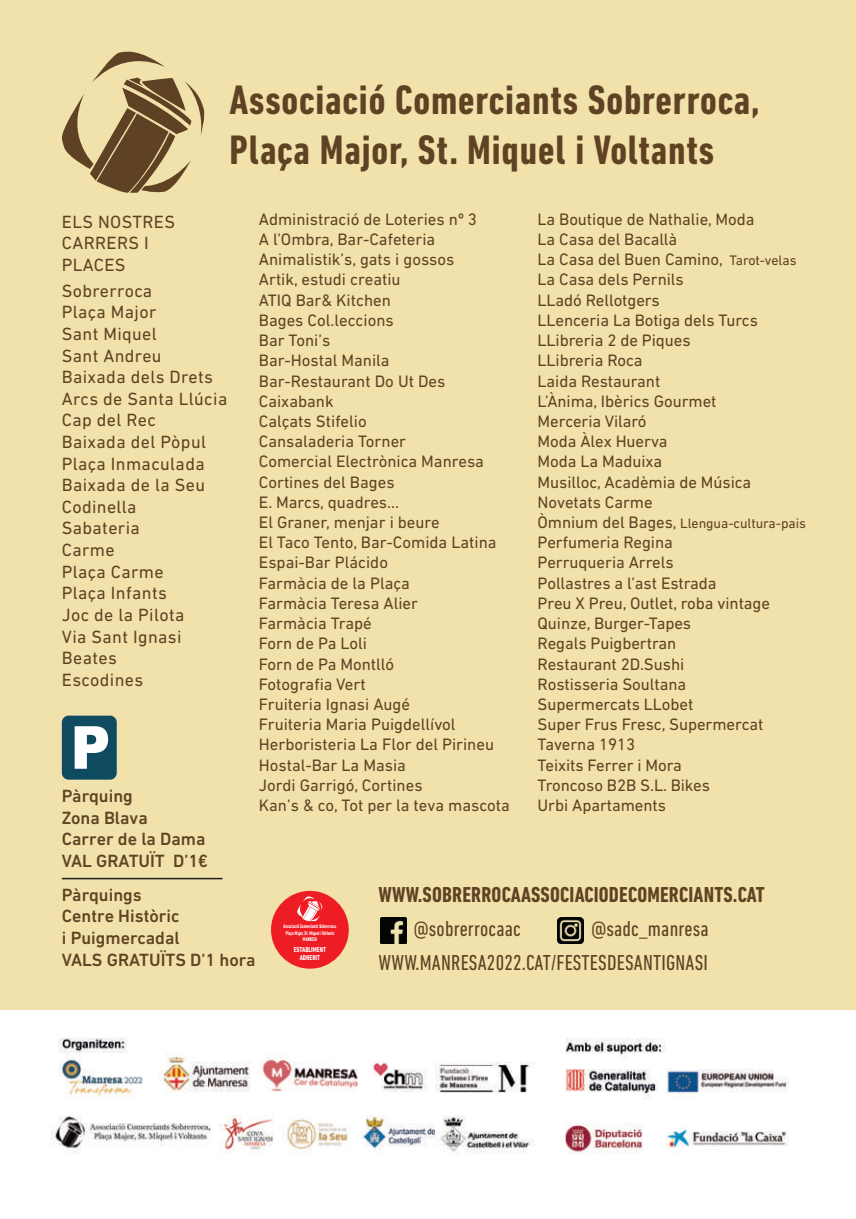
<style>
.page{position:relative;width:856px;height:1219px;background:#fff}
.page>*{position:absolute;margin:0;border:0;box-sizing:border-box;transform-origin:0 0}
.t1{font:900 59.4px "Arial";color:#fff;scale:.93 1}
.t2{font:700 condensed 41.8px/50.2px "DIN Next LT Pro";letter-spacing:.02em;color:#5f4223}
.t3{font:condensed 22px/34px "DIN Next LT Pro";letter-spacing:.01em;color:#5f4223;text-align:right}
.t4{font:700 condensed 22px "DIN Next LT Pro";letter-spacing:.01em;color:#5f4223}
.t5{font:18px/21.6px "DIN Next LT Pro";letter-spacing:.02em;color:#5f4223}
.t6{font:500 18px/21.6px "DIN Next LT Pro";color:#5f4223}
.t7{font:16.8px/20.2px "DIN Next LT Pro";letter-spacing:-.005em;color:#5f4223}
.t8{font:14px "DIN Next LT Pro";letter-spacing:-.005em;color:#5f4223}
.t9{font:700 condensed 7.2px/7.4px "DIN Next LT Pro";color:#fff;text-align:center}
.t10{font:700 condensed 5.6px/6.6px "DIN Next LT Pro";color:#fff;text-align:center;scale:.81 1}
.s1{font-size:14px}
.s2{font-size:16.8px}
</style>
<div class="page">
<div style="left:0;top:0;width:856px;height:1218px;background:#f0e2aa"></div>
<div style="left:62px;top:715px;width:55px;height:64px;background:#0f4b60;border-radius:7px"></div>
<svg style="left:61px;top:51px;width:144px;height:142px"></svg>
<hr style="left:62px;top:877px;width:160px;height:2px;background:#231f20">
<div style="left:271px;top:890px;width:78px;height:78px;background:#ee1d23;border-radius:50%"></div>
<svg style="left:297px;top:896px;width:26px;height:25px"></svg>
<img style="left:557px;top:917px;width:26px;height:26px">
<img style="left:380px;top:917px;width:27px;height:26px">
<div style="left:0;top:1010px;width:856px;height:208px;background:#fff"></div>
<img style="left:50px;top:1038px;width:739px;height:116px">
<h2 class="t2" style="left:229px;top:75px;width:532px">Associació Comerciants Sobrerroca,<br>Plaça Major, St. Miquel i Voltants</h2>
<p class="t7" style="left:259px;top:209px;width:253px">Administració de Loteries nº 3<br>A l’Ombra, Bar-Cafeteria<br>Animalistik’s, gats i gossos<br>Artik, estudi creatiu<br>ATIQ Bar&amp; Kitchen<br>Bages Col.leccions<br>Bar Toni’s<br>Bar-Hostal Manila<br>Bar-Restaurant Do Ut Des<br>Caixabank<br>Calçats Stifelio<br>Cansaladeria Torner<br>Comercial Electrònica Manresa<br>Cortines del Bages<br>E. Marcs, quadres...<br>El Graner, menjar i beure<br>El Taco Tento, Bar-Comida Latina<br>Espai-Bar Plácido<br>Farmàcia de la Plaça<br>Farmàcia Teresa Alier<br>Farmàcia Trapé<br>Forn de Pa Loli<br>Forn de Pa Montlló<br>Fotografia Vert<br>Fruiteria Ignasi Augé<br>Fruiteria Maria Puigdellívol<br>Herboristeria La Flor del Pirineu<br>Hostal-Bar La Masia<br>Jordi Garrigó, Cortines<br>Kan’s &amp; co, Tot per la teva mascota</p>
<p class="t7" style="left:538px;top:209px;width:260px">La Boutique de Nathalie, Moda<br>La Casa del Bacallà<br>La Casa del Buen Camino, <span class="s1">Tarot-velas<br></span>La Casa dels Pernils<br>LLadó Rellotgers<br>LLenceria La Botiga dels Turcs<br>LLibreria 2 de Piques<br>LLibreria Roca<br>Laida Restaurant<br>L’Ànima, Ibèrics Gourmet<br>Merceria Vilaró<br>Moda Àlex Huerva<br>Moda La Maduixa<br>Musilloc, Acadèmia de Música<br>Novetats Carme</p>
<p class="t8" style="left:538px;top:515px;width:270px"><span class="s2">Òmnium del Bages,</span> Llengua-cultura-pais</p>
<p class="t7" style="left:538px;top:532px;width:234px">Perfumeria Regina<br>Perruqueria Arrels<br>Pollastres a l’ast Estrada<br>Preu X Preu, Outlet, roba vintage<br>Quinze, Burger-Tapes<br>Regals Puigbertran<br>Restaurant 2D.Sushi<br>Rostisseria Soultana<br>Supermercats LLobet<br>Super Frus Fresc, Supermercat<br>Taverna 1913<br>Teixits Ferrer i Mora<br>Troncoso B2B S.L. Bikes<br>Urbi Apartaments</p>
<p class="t5" style="left:62px;top:210px;width:115px">ELS NOSTRES<br>CARRERS I<br>PLACES</p>
<p class="t5" style="left:62px;top:279px;width:167px">Sobrerroca<br>Plaça Major<br>Sant Miquel<br>Sant Andreu<br>Baixada dels Drets<br>Arcs de Santa Llúcia<br>Cap del Rec<br>Baixada del Pòpul<br>Plaça Inmaculada<br>Baixada de la Seu<br>Codinella<br>Sabateria<br>Carme<br>Plaça Carme<br>Plaça Infants<br>Joc de la Pilota<br>Via Sant Ignasi<br>Beates<br>Escodines</p>
<h1 class="t1" style="left:71px;top:704px;width:44px">P</h1>
<p class="t6" style="left:62px;top:785px;width:148px">Pàrquing<br>Zona Blava<br>Carrer de la Dama<br>VAL GRATUÏT D’1€</p>
<p class="t6" style="left:62px;top:883px;width:195px">Pàrquings<br>Centre Històric<br>i Puigmercadal<br>VALS GRATUÏTS D’1 hora</p>
<h3 class="t4" style="left:379px;top:881px;width:388px">WWW.SOBRERROCAASSOCIACIODECOMERCIANTS.CAT</h3>
<h3 class="t3" style="left:414px;top:911px;width:108px">@sobrerrocaac</h3>
<h3 class="t3" style="left:379px;top:911px;width:331px">@sadc_manresa<br>WWW.MANRESA2022.CAT/FESTESDESANTIGNASI</h3>
<p class="t10" style="left:283px;top:922px;width:67px">Associació Comerciants Sobrerroca,<br>Plaça Major, St. Miquel i Voltants<br>MANRESA</p>
<p class="t9" style="left:294px;top:945px;width:34px">ESTABLIMENT<br>ADHERIT</p>
</div>
